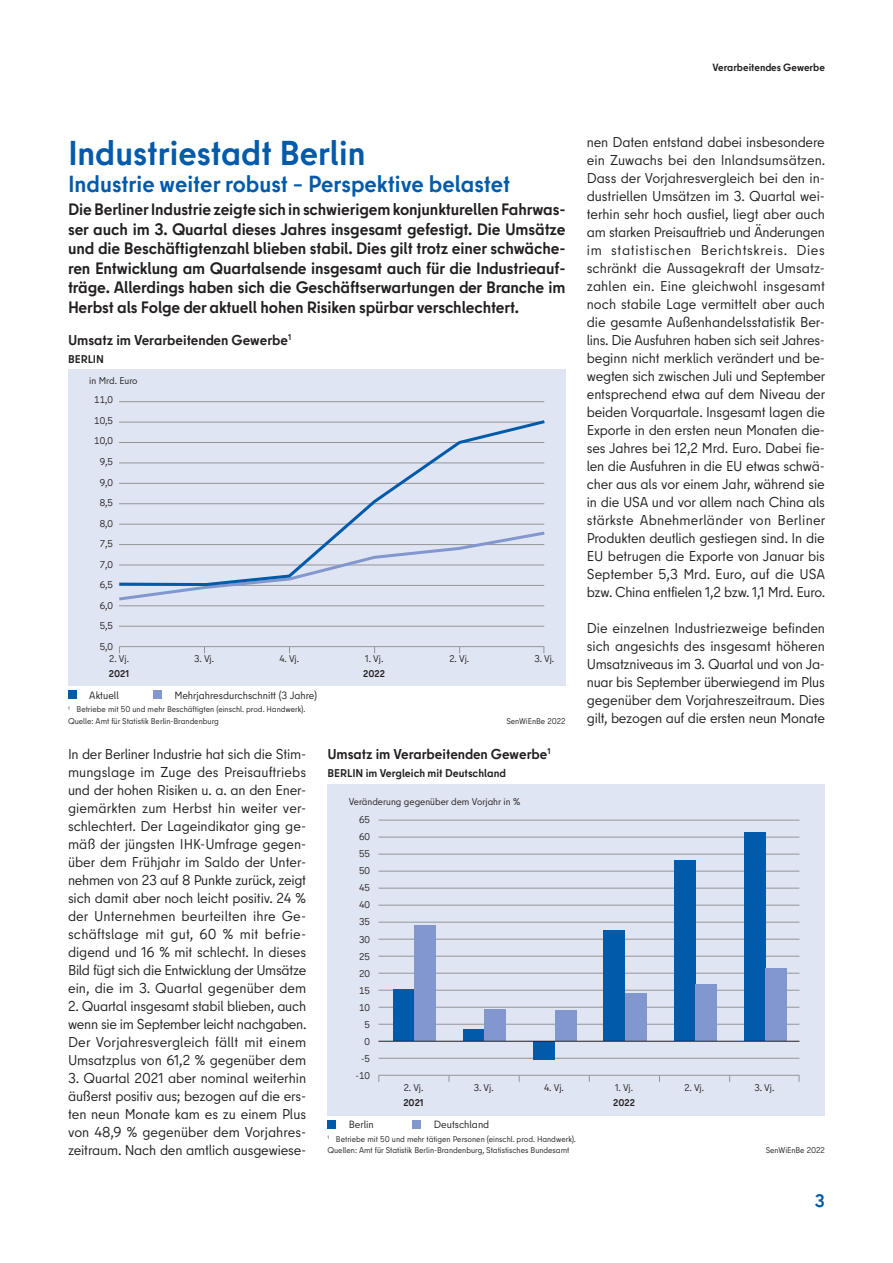
<style>
.page{position:relative;width:893px;height:1263px;background:#fff}
.page>*{position:absolute;margin:0;border:0;box-sizing:border-box;transform-origin:0 0}
.Neu_Fließtext{font:700 34.5px "Berlin Type";color:#015aaa}
.Neu_Subhead{font:700 23.25px "Berlin Type";color:#015aaa}
.t1{font:700 18px "Berlin Type";color:#015aaa}
.Neu_Vorspann{font:700 16.5px/19.5px "Berlin Type";letter-spacing:-.01em;color:#231f20;text-align:justify}
.Neu_Fließtext-2{font:14.25px/18px "Berlin Type";letter-spacing:-.005em;color:#231f20;text-align:justify}
.t2{font:700 14.25px "Berlin Type";color:#231f20}
.t3{font:700 11.25px "Berlin Type";color:#231f20}
.t4{font:10.5px "Berlin Type";color:#231f20}
.t5{font:700 10.5px "Berlin Type";color:#231f20}
.t6{font:9.75px/17.1px "Berlin Type";color:#231f20;text-align:center}
.t7{font:700 9.75px "Berlin Type";color:#231f20}
.t8{font:8.25px/11.2px "Berlin Type";color:#231f20}
</style>
<div class="page">
<div style="left:68px;top:369px;width:498px;height:317px;background:#e0e5f3"></div>
<hr style="left:119px;top:646px;width:425px;height:1px;background:#939598">
<hr style="left:119px;top:626px;width:425px;height:1px;background:#939598">
<hr style="left:119px;top:605px;width:425px;height:1px;background:#939598">
<hr style="left:119px;top:401px;width:425px;height:1px;background:#939598">
<div style="left:68px;top:690px;width:9px;height:9px;background:#015aaa"></div>
<div style="left:153px;top:690px;width:9px;height:9px;background:#8197cd"></div>
<svg style="left:119px;top:587px;width:105px;height:14px"></svg>
<svg style="left:119px;top:420px;width:426px;height:167px"></svg>
<div style="left:327px;top:784px;width:498px;height:332px;background:#e0e5f3"></div>
<hr style="left:378px;top:1075px;width:421px;height:1px;background:#939598">
<hr style="left:378px;top:1058px;width:421px;height:1px;background:#939598">
<hr style="left:378px;top:1024px;width:421px;height:1px;background:#939598">
<hr style="left:378px;top:1007px;width:421px;height:1px;background:#939598">
<hr style="left:378px;top:990px;width:421px;height:1px;background:#939598">
<hr style="left:378px;top:973px;width:421px;height:1px;background:#939598">
<hr style="left:378px;top:956px;width:421px;height:1px;background:#939598">
<hr style="left:378px;top:939px;width:421px;height:1px;background:#939598">
<hr style="left:378px;top:922px;width:421px;height:1px;background:#939598">
<hr style="left:378px;top:905px;width:421px;height:1px;background:#939598">
<hr style="left:378px;top:888px;width:421px;height:1px;background:#939598">
<hr style="left:378px;top:871px;width:421px;height:1px;background:#939598">
<hr style="left:378px;top:854px;width:421px;height:1px;background:#939598">
<hr style="left:378px;top:837px;width:421px;height:1px;background:#939598">
<hr style="left:378px;top:820px;width:421px;height:1px;background:#939598">
<div style="left:327px;top:1120px;width:9px;height:8px;background:#015aaa"></div>
<div style="left:412px;top:1120px;width:9px;height:8px;background:#8197cd"></div>
<div style="left:393px;top:989px;width:22px;height:52px;background:#015aaa"></div>
<div style="left:463px;top:1030px;width:22px;height:11px;background:#015aaa"></div>
<div style="left:604px;top:931px;width:21px;height:110px;background:#015aaa"></div>
<div style="left:674px;top:860px;width:21px;height:181px;background:#015aaa"></div>
<div style="left:744px;top:832px;width:21px;height:209px;background:#015aaa"></div>
<div style="left:415px;top:926px;width:21px;height:115px;background:#8197cd"></div>
<div style="left:485px;top:1009px;width:21px;height:32px;background:#8197cd"></div>
<div style="left:555px;top:1011px;width:21px;height:30px;background:#8197cd"></div>
<div style="left:625px;top:994px;width:21px;height:47px;background:#8197cd"></div>
<div style="left:695px;top:985px;width:21px;height:56px;background:#8197cd"></div>
<div style="left:765px;top:968px;width:22px;height:73px;background:#8197cd"></div>
<div style="left:534px;top:1041px;width:21px;height:18px;background:#015aaa"></div>
<hr style="left:378px;top:1041px;width:421px;height:1px;background:#231f20">
<p class="t5" style="left:712px;top:61px;width:114px">Verarbeitendes Gewerbe</p>
<p class="Neu_Fließtext" style="left:68px;top:130px;width:299px">Industriestadt Berlin</p>
<p class="Neu_Subhead" style="left:68px;top:169px;width:444px">Industrie weiter robust – Perspektive belastet</p>
<p class="Neu_Vorspann" style="left:68px;top:200px;width:499px">Die Berliner Industrie zeigte sich in schwierigem konjunkturellen Fahrwas&shy;ser auch im 3. Quartal dieses Jahres insgesamt gefestigt. Die Umsätze und die Beschäftigtenzahl blieben stabil. Dies gilt trotz einer schwäche&shy;ren Entwicklung am Quartalsende insgesamt auch für die Industrieauf&shy;träge. Allerdings haben sich die Geschäftserwartungen der Branche im Herbst als Folge der aktuell hohen Risiken spürbar verschlechtert.</p>
<p class="t2" style="left:68px;top:330px;width:225px">Umsatz im Verarbeitenden Gewerbe<sup>1</sup></p>
<p class="t3" style="left:68px;top:351px;width:38px">BERLIN</p>
<p class="t6" style="left:89px;top:372px;width:50px">in Mrd. Euro</p>
<p class="t6" style="left:94px;top:390px;width:20px;line-height:20.5px">11,0<br>10,5<br>10,0<br>9,5<br>9,0<br>8,5<br>8,0<br>7,5<br>7,0<br>6,5<br>6,0<br>5,5<br>5,0</p>
<p class="t6" style="left:109px;top:650px;width:21px">2. Vj.</p>
<p class="t6" style="left:194px;top:650px;width:21px">3. Vj.</p>
<p class="t6" style="left:279px;top:650px;width:21px">4. Vj.</p>
<p class="t6" style="left:365px;top:650px;width:20px">1. Vj.</p>
<p class="t6" style="left:449px;top:650px;width:21px">2. Vj.</p>
<p class="t6" style="left:534px;top:650px;width:21px">3. Vj.</p>
<p class="t7" style="left:109px;top:668px;width:22px">2021</p>
<p class="t7" style="left:363px;top:668px;width:23px">2022</p>
<p class="t4" style="left:89px;top:689px;width:31px">Aktuell</p>
<p class="t4" style="left:174px;top:689px;width:144px">Mehrjahresdurchschnitt (3 Jahre)</p>
<p class="t8" style="left:68px;top:704px;width:239px"><sup>1</sup> Betriebe mit 50 und mehr Beschäftigten (einschl. prod. Handwerk).<br>Quelle: Amt für Statistik Berlin-Brandenburg</p>
<p class="t8" style="left:506px;top:715px;width:61px">SenWiEnBe 2022</p>
<p class="Neu_Fließtext-2" style="left:587px;top:133px;width:240px">nen Daten entstand dabei insbesondere ein Zuwachs bei den Inlandsumsätzen.<br>Dass der Vorjahresvergleich bei den in&shy;dustriellen Umsätzen im 3. Quartal wei&shy;terhin sehr hoch ausfiel, liegt aber auch am starken Preisauftrieb und Änderungen im statistischen Berichtskreis. Dies schränkt die Aussagekraft der Umsatz&shy;zahlen ein. Eine gleichwohl insgesamt noch stabile Lage vermittelt aber auch die gesamte Außenhandelsstatistik Ber&shy;lins. Die Ausfuhren haben sich seit Jahres&shy;beginn nicht merklich verändert und be&shy;wegten sich zwischen Juli und September entsprechend etwa auf dem Niveau der beiden Vorquartale. Insgesamt lagen die Exporte in den ersten neun Monaten die&shy;ses Jahres bei 12,2 Mrd. Euro. Dabei fie&shy;len die Ausfuhren in die EU etwas schwä&shy;cher aus als vor einem Jahr, während sie in die USA und vor allem nach China als stärkste Abnehmerländer von Berliner Produkten deutlich gestiegen sind. In die EU betrugen die Exporte von Januar bis September 5,3 Mrd. Euro, auf die USA bzw. China entfielen 1,2 bzw. 1,1 Mrd. Euro.</p>
<p class="Neu_Fließtext-2" style="left:587px;top:619px;width:240px">Die einzelnen Industriezweige befinden sich angesichts des insgesamt höheren Umsatzniveaus im 3. Quartal und von Ja&shy;nuar bis September überwiegend im Plus gegenüber dem Vorjahreszeitraum. Dies gilt, bezogen auf die ersten neun Monate</p>
<p class="Neu_Fließtext-2" style="left:68px;top:745px;width:240px;text-align:left">In der Berliner Industrie hat sich die Stim&shy;mungslage im Zuge des Preisauftriebs und der hohen Risiken u. a. an den Ener&shy;giemärkten zum Herbst hin weiter ver&shy;schlechtert. Der Lageindikator ging ge&shy;mäß der jüngsten IHK-Umfrage gegen&shy;über dem Frühjahr im Saldo der Unter&shy;nehmen von 23 auf 8 Punkte zurück, zeigt sich damit aber noch leicht positiv. 24 % der Unternehmen beurteilten ihre Ge&shy;schäftslage mit gut, 60 % mit befrie&shy;digend und 16 % mit schlecht. In dieses Bild fügt sich die Entwicklung der Umsätze ein, die im 3. Quartal gegenüber dem</p>
<p class="Neu_Fließtext-2" style="left:68px;top:997px;width:240px">2. Quartal insgesamt stabil blieben, auch wenn sie im September leicht nachgaben.<br>Der Vorjahresvergleich fällt mit einem Umsatzplus von 61,2 % gegenüber dem</p>
<p class="Neu_Fließtext-2" style="left:68px;top:1069px;width:240px">3. Quartal 2021 aber nominal weiterhin äußerst positiv aus; bezogen auf die ers&shy;ten neun Monate kam es zu einem Plus von 48,9 % gegenüber dem Vorjahres&shy;zeitraum. Nach den amtlich ausgewiese-</p>
<p class="t2" style="left:327px;top:745px;width:225px">Umsatz im Verarbeitenden Gewerbe<sup>1</sup></p>
<p class="t3" style="left:327px;top:766px;width:180px">BERLIN im Vergleich mit Deutschland</p>
<p class="t6" style="left:349px;top:793px;width:173px">Veränderung gegenüber dem Vorjahr in %</p>
<p class="t6" style="left:356px;top:811px;width:16px;text-align:right">65<br>60<br>55<br>50<br>45<br>40<br>35<br>30<br>25<br>20<br>15<br>10<br>5<br>0 -5 -10</p>
<p class="t6" style="left:404px;top:1079px;width:21px">2. Vj.</p>
<p class="t6" style="left:474px;top:1079px;width:21px">3. Vj.</p>
<p class="t6" style="left:544px;top:1079px;width:21px">4. Vj.</p>
<p class="t6" style="left:615px;top:1079px;width:20px">1. Vj.</p>
<p class="t6" style="left:684px;top:1079px;width:21px">2. Vj.</p>
<p class="t6" style="left:754px;top:1079px;width:21px">3. Vj.</p>
<p class="t7" style="left:403px;top:1096px;width:22px">2021</p>
<p class="t7" style="left:613px;top:1096px;width:23px">2022</p>
<p class="t4" style="left:349px;top:1118px;width:27px">Berlin</p>
<p class="t4" style="left:434px;top:1118px;width:57px">Deutschland</p>
<p class="t8" style="left:327px;top:1133px;width:250px"><sup>1</sup> Betriebe mit 50 und mehr tätigen Personen (einschl. prod. Handwerk).<br>Quellen: Amt für Statistik Berlin-Brandenburg, Statistisches Bundesamt</p>
<p class="t8" style="left:766px;top:1145px;width:61px">SenWiEnBe 2022</p>
<p class="t1" style="left:815px;top:1189px;width:12px">3</p>
</div>
